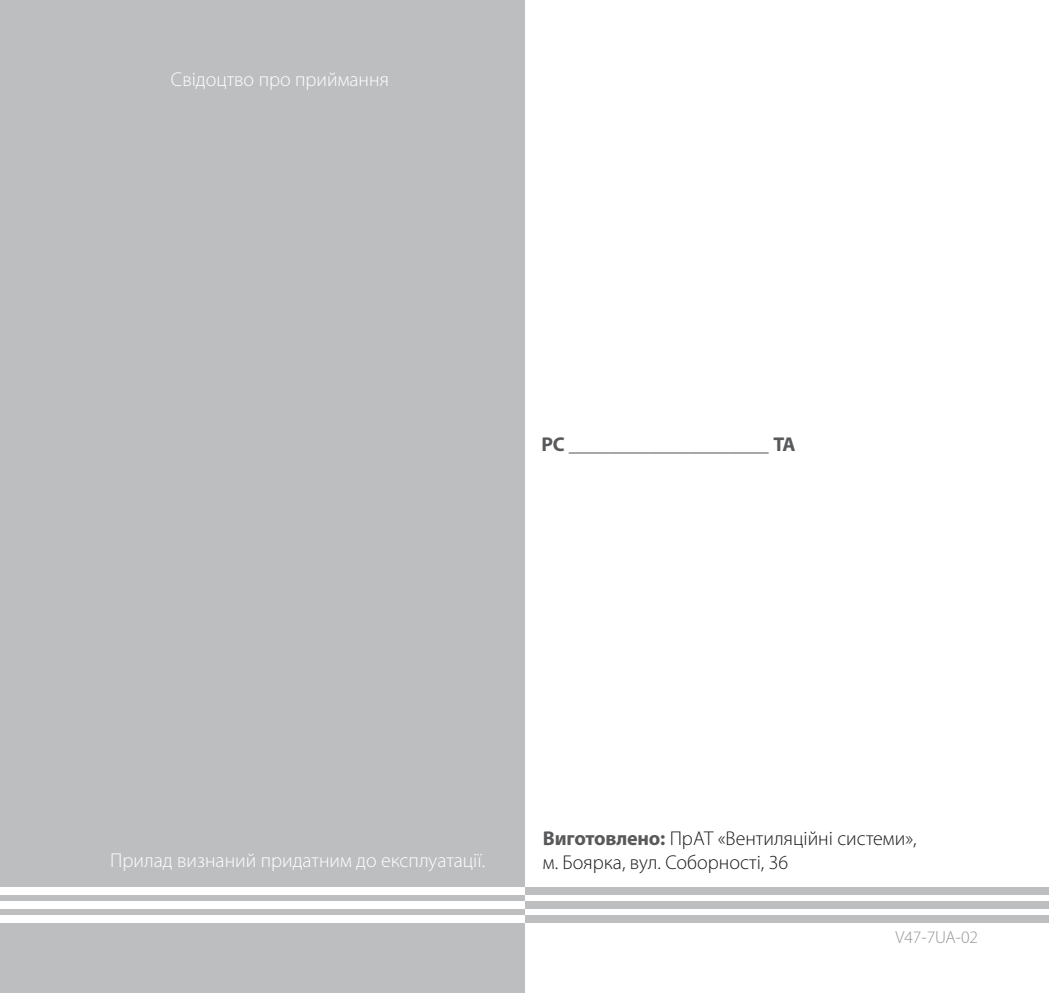
<style>
.page{position:relative;width:1049px;height:993px;background:#fff}
.page>*{position:absolute;margin:0;border:0;box-sizing:border-box;transform-origin:0 0}
.t1{font:300 20px/24px "Myriad Pro";color:#1c1c1b}
.t2{font:300 20px "Myriad Pro";color:#fff}
.t3{font:300 20px "Myriad Pro";color:#58595b}
.t4{font:300 17.5px "Myriad Pro";color:#939598}
.s1{font-weight:700}
.s2{font-weight:700;color:#58595b}
</style>
<div class="page">
<div style="left:0;top:0;width:524px;height:992px;background:#bcbec0"></div>
<div style="left:524px;top:915px;width:525px;height:7px;background:#bcbec0"></div>
<div style="left:0;top:915px;width:524px;height:7px;background:#fff"></div>
<div style="left:524px;top:900px;width:525px;height:7px;background:#bcbec0"></div>
<div style="left:0;top:900px;width:524px;height:7px;background:#fff"></div>
<div style="left:524px;top:886px;width:525px;height:7px;background:#bcbec0"></div>
<div style="left:0;top:886px;width:524px;height:7px;background:#fff"></div>
<p class="t2" style="left:171px;top:68px;width:219px">Свідоцтво про приймання</p>
<p class="t3" style="left:541px;top:433px;width:256px"><span class="s1">РС</span> ____________________ <span class="s1">ТА</span></p>
<p class="t2" style="left:110px;top:848px;width:376px">Прилад визнаний придатним до експлуатації.</p>
<p class="t1" style="left:543px;top:826px;width:375px"><span class="s2">Виготовлено:</span> ПрАТ «Вентиляційні системи», м. Боярка, вул. Соборності, 36</p>
<p class="t4" style="left:895px;top:926px;width:84px">V47-7UA-02</p>
</div>
